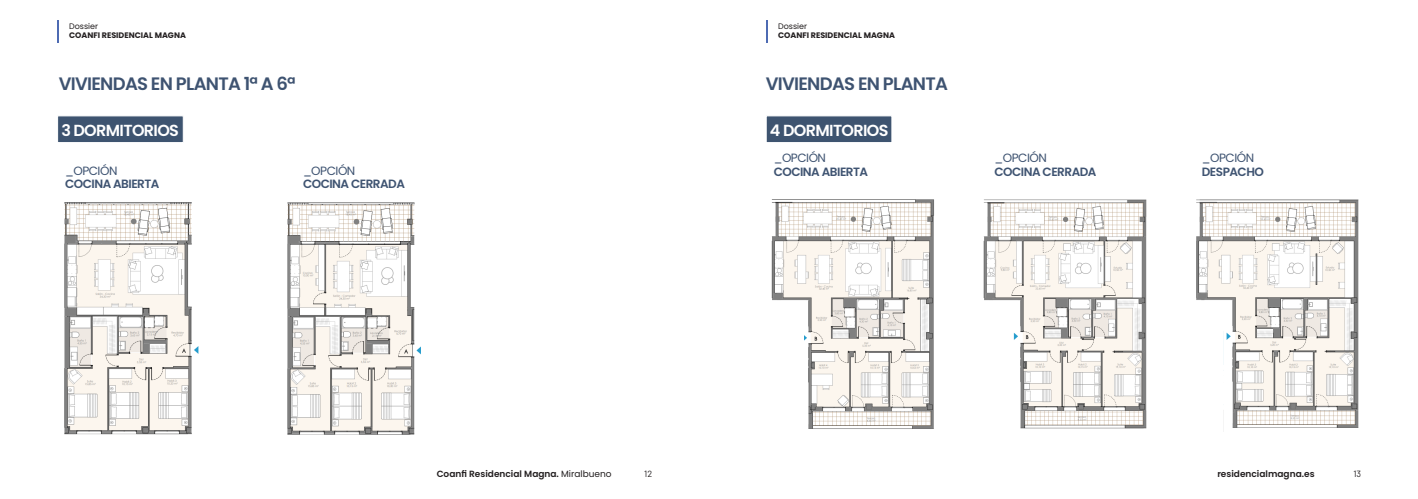
<style>
.page{position:relative;width:1418px;height:499px;background:#fff}
.page>*{position:absolute;margin:0;border:0;box-sizing:border-box;transform-origin:0 0}
.TEXTOS{font:600 18px "Poppins";letter-spacing:-.04em;color:#3e5371}
.TEXTOS-2{font:600 16px "Poppins";letter-spacing:-.04em;color:#fff}
.TEXTOS-3{font:600 12px "Poppins";letter-spacing:-.04em;color:#3e5371}
.TEXTOS-4{font:12px "Poppins";letter-spacing:-.04em;color:#3e5371}
.t1{font:600 9px "Poppins";color:#231f20}
.t2{font:9px "Barlow";color:#231f20}
.t3{font:700 8px "Poppins";color:#231f20}
.t4{font:8px "Poppins";color:#231f20}
.s1{font-weight:400}
</style>
<div class="page">
<hr style="left:57px;top:20px;width:2px;height:23px;background:#4e6bb3">
<hr style="left:765px;top:20px;width:2px;height:23px;background:#4e6bb3">
<div style="left:57px;top:115px;width:127px;height:28px;background:#3e5470;border:1px solid #fff"></div>
<img style="left:64px;top:202px;width:135px;height:233px">
<img style="left:287px;top:202px;width:134px;height:233px">
<div style="left:765px;top:115px;width:127px;height:28px;background:#3e5470;border:1px solid #fff"></div>
<img style="left:1196px;top:199px;width:163px;height:229px">
<img style="left:771px;top:199px;width:163px;height:230px">
<img style="left:983px;top:199px;width:164px;height:230px">
<div style="left:734px;top:312px;width:69px;height:156px;background:#fff"></div>
<div style="left:976px;top:310px;width:36px;height:156px;background:#fff"></div>
<div style="left:1180px;top:310px;width:42px;height:156px;background:#fff"></div>
<p class="t4" style="left:69px;top:21px;width:31px">Dossier</p>
<p class="t3" style="left:69px;top:31px;width:118px">COANFI RESIDENCIAL MAGNA</p>
<p class="t4" style="left:778px;top:21px;width:31px">Dossier</p>
<p class="t3" style="left:778px;top:31px;width:118px">COANFI RESIDENCIAL MAGNA</p>
<p class="TEXTOS" style="left:59px;top:73px;width:238px">VIVIENDAS EN PLANTA 1ª A 6ª</p>
<p class="TEXTOS-2" style="left:61px;top:121px;width:119px">3 DORMITORIOS</p>
<p class="TEXTOS" style="left:765px;top:73px;width:184px">VIVIENDAS EN PLANTA</p>
<p class="TEXTOS-2" style="left:770px;top:121px;width:120px">4 DORMITORIOS</p>
<p class="TEXTOS-4" style="left:65px;top:164px;width:54px">_OPCIÓN</p>
<p class="TEXTOS-3" style="left:65px;top:177px;width:96px">COCINA ABIERTA</p>
<p class="TEXTOS-4" style="left:303px;top:164px;width:54px">_OPCIÓN</p>
<p class="TEXTOS-3" style="left:303px;top:177px;width:103px">COCINA CERRADA</p>
<p class="TEXTOS-4" style="left:773px;top:151px;width:54px">_OPCIÓN</p>
<p class="TEXTOS-3" style="left:773px;top:164px;width:96px">COCINA ABIERTA</p>
<p class="TEXTOS-4" style="left:994px;top:151px;width:54px">_OPCIÓN</p>
<p class="TEXTOS-3" style="left:994px;top:164px;width:103px">COCINA CERRADA</p>
<p class="TEXTOS-4" style="left:1201px;top:151px;width:54px">_OPCIÓN</p>
<p class="TEXTOS-3" style="left:1201px;top:164px;width:64px">DESPACHO</p>
<p class="t1" style="left:437px;top:469px;width:176px">Coanfi Residencial Magna. <span class="s1">Miralbueno</span></p>
<p class="t2" style="left:644px;top:467px;width:9px">12</p>
<p class="t1" style="left:1217px;top:469px;width:99px">residencialmagna.es</p>
<p class="t2" style="left:1353px;top:467px;width:9px">13</p>
</div>
